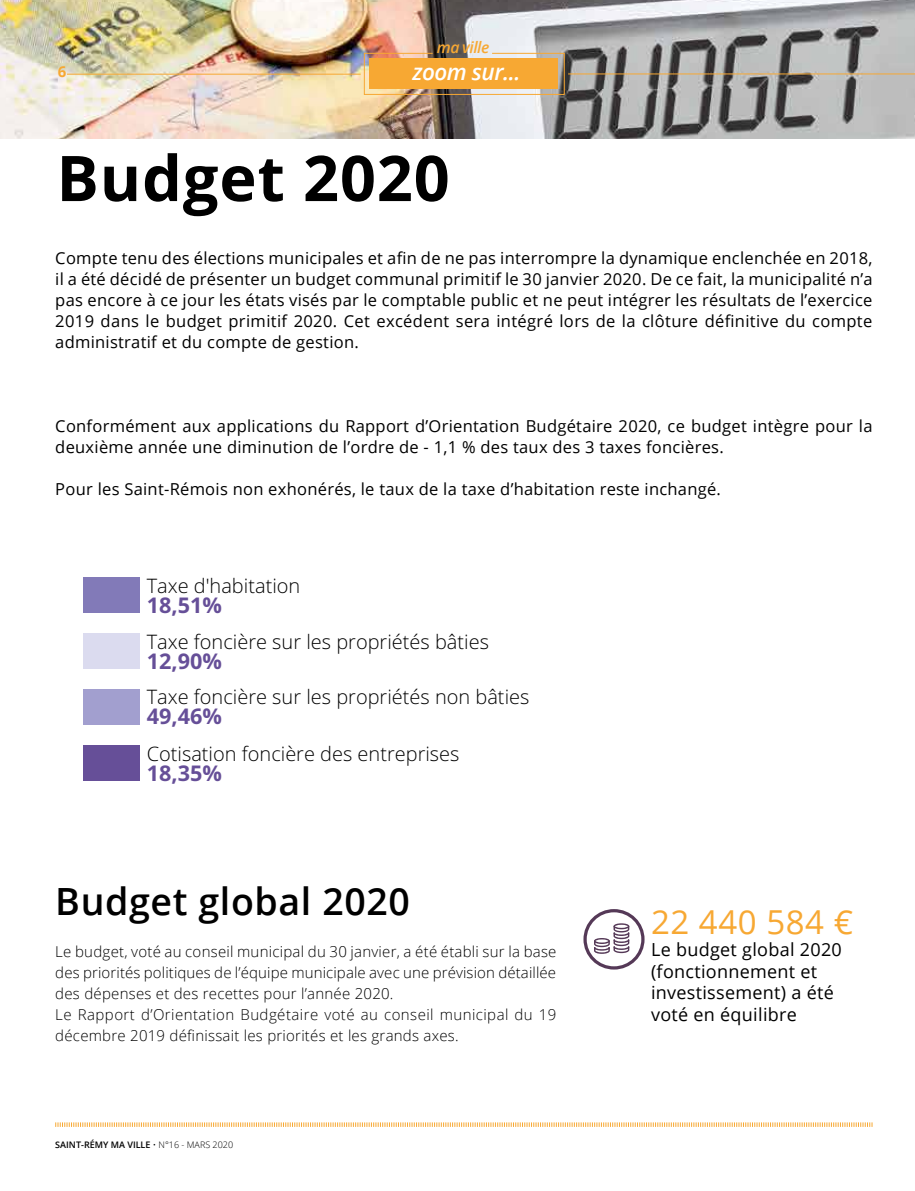
<style>
.page{position:relative;width:915px;height:1191px;background:#fff}
.page>*{position:absolute;margin:0;border:0;box-sizing:border-box;transform-origin:0 0}
.t1{font:700 63px "Open Sans";letter-spacing:.015em;color:#000}
.t2{font:600 37.5px "Open Sans";letter-spacing:.015em;color:#000}
.t3{font:33px "Open Sans";letter-spacing:.015em;color:#f7a833}
.t4{font:italic 600 22.5px "Open Sans";letter-spacing:-.02em;color:#fff}
.t5{font:700 21.6px "Open Sans";color:#664f98}
.t6{font:300 19.95px "Open Sans";color:#000}
.t7{font:18px/21.6px "Open Sans";letter-spacing:.015em;color:#000}
.t8{font:16.5px/21px "Open Sans";letter-spacing:.015em;color:#000;text-align:justify}
.t9{font:italic 600 15.75px "Open Sans";letter-spacing:-.025em;color:#f7a833}
.t10{font:300 15px/21px "Open Sans";letter-spacing:.015em;color:#000}
.t11{font:700 15px "Open Sans";color:#f7a833}
.t12{font:600 9px "Open Sans";color:#000}
.s1{font-weight:300}
</style>
<div class="page">
<img style="left:0;top:0;width:914px;height:138px">
<hr style="left:568px;top:74px;width:346px;height:1px;background:#f7a833">
<hr style="left:67px;top:74px;width:293px;height:1px;background:#f7a833">
<svg style="left:55px;top:1122px;width:817px;height:5px"></svg>
<svg style="left:363px;top:53px;width:202px;height:42px;background:#e7aa51"></svg>
<div style="left:583px;top:909px;width:61px;height:60px;border:3px solid #553957;border-radius:50%"></div>
<svg style="left:594px;top:923px;width:35px;height:31px"></svg>
<div style="left:83px;top:578px;width:57px;height:35px;background:#827ab8"></div>
<div style="left:83px;top:745px;width:57px;height:36px;background:#664f98"></div>
<div style="left:83px;top:689px;width:57px;height:36px;background:#a29fcf"></div>
<div style="left:83px;top:634px;width:57px;height:35px;background:#dbdbef"></div>
<p class="t9" style="left:437px;top:37px;width:54px">ma ville</p>
<p class="t11" style="left:58px;top:61px;width:10px">6</p>
<h3 class="t4" style="left:412px;top:57px;width:109px">zoom sur...</h3>
<h1 class="t1" style="left:56px;top:134px;width:394px">Budget 2020</h1>
<p class="t8" style="left:55px;top:247px;width:818px">Compte tenu des élections municipales et afin de ne pas interrompre la dynamique enclenchée en 2018, il a été décidé de présenter un budget communal primitif le 30 janvier 2020. De ce fait, la municipalité n’a pas encore à ce jour les états visés par le comptable public et ne peut intégrer les résultats de l’exercice 2019 dans le budget primitif 2020. Cet excédent sera intégré lors de la clôture définitive du compte administratif et du compte de gestion.</p>
<p class="t8" style="left:55px;top:415px;width:818px">Conformément aux applications du Rapport d’Orientation Budgétaire 2020, ce budget intègre pour la deuxième année une diminution de l’ordre de - 1,1 % des taux des 3 taxes foncières.</p>
<p class="t8" style="left:55px;top:478px;width:667px">Pour les Saint-Rémois non exhonérés, le taux de la taxe d’habitation reste inchangé.</p>
<p class="t6" style="left:147px;top:572px;width:155px">Taxe d'habitation</p>
<h3 class="t5" style="left:147px;top:590px;width:77px">18,51%</h3>
<p class="t6" style="left:147px;top:628px;width:343px">Taxe foncière sur les propriétés bâties</p>
<h3 class="t5" style="left:147px;top:646px;width:77px">12,90%</h3>
<p class="t6" style="left:147px;top:682px;width:384px">Taxe foncière sur les propriétés non bâties</p>
<h3 class="t5" style="left:147px;top:700px;width:77px">49,46%</h3>
<p class="t6" style="left:147px;top:740px;width:314px">Cotisation foncière des entreprises</p>
<h3 class="t5" style="left:147px;top:758px;width:77px">18,35%</h3>
<h2 class="t2" style="left:55px;top:876px;width:356px">Budget global 2020</h2>
<p class="t10" style="left:55px;top:941px;width:502px">Le budget, voté au conseil municipal du 30 janvier, a été établi sur la base des priorités politiques de l’équipe municipale avec une prévision détaillée des dépenses et des recettes pour l’année 2020.<br>Le Rapport d’Orientation Budgétaire voté au conseil municipal du 19 décembre 2019 définissait les priorités et les grands axes.</p>
<p class="t12" style="left:55px;top:1138px;width:179px">SAINT-RÉMY MA VILLE <span class="s1">• N°16 - MARS 2020</span></p>
<h3 class="t3" style="left:650px;top:899px;width:204px">22 440 584 €</h3>
<p class="t7" style="left:650px;top:938px;width:192px">Le budget global 2020 (fonctionnement et investissement) a été voté en équilibre</p>
</div>
